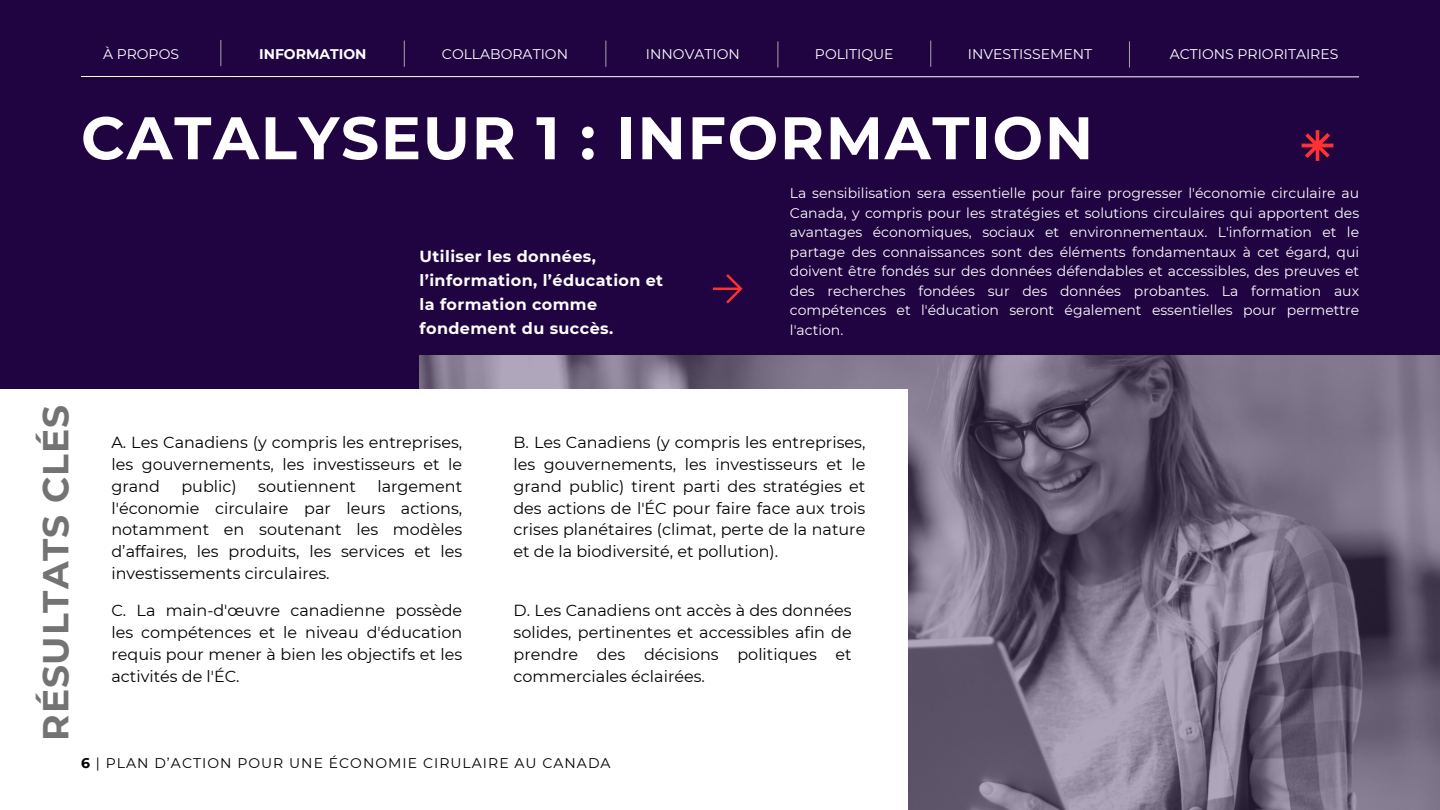
<style>
.page{position:relative;width:1440px;height:810px;background:#200441}
.page>*{position:absolute;margin:0;border:0;box-sizing:border-box;transform-origin:0 0}
.t1{font:700 60px "Montserrat";letter-spacing:.03em;color:#fff}
.t2{font:700 36px "Montserrat";letter-spacing:.025em;color:#737373}
.t3{font:16px/21.8px "Montserrat";color:#000;text-align:justify}
.t4{font:700 16px/24px "Montserrat";letter-spacing:.025em;color:#fefdfd}
.t5{font:14px/19.5px "Montserrat";color:#fefdfd;text-align:justify}
.t6{font:14px "Montserrat";color:#fff}
.t7{font:14px "Montserrat";letter-spacing:.075em;color:#000}
.t8{font:700 14px "Montserrat";color:#fff}
.s1{font-weight:700}
</style>
<div class="page">
<img style="left:419px;top:355px;width:1021px;height:455px">
<div style="left:0;top:389px;width:908px;height:421px;background:#fff"></div>
<svg style="left:714px;top:274px;width:28px;height:29px"></svg>
<svg style="left:1302px;top:130px;width:31px;height:31px"></svg>
<svg style="left:81px;top:76px;width:1278px;height:2px;background:#8f819f"></svg>
<svg style="left:220px;top:40px;width:1px;height:26px"></svg>
<svg style="left:404px;top:41px;width:1px;height:26px"></svg>
<svg style="left:605px;top:41px;width:1px;height:26px"></svg>
<svg style="left:778px;top:41px;width:1px;height:27px"></svg>
<svg style="left:930px;top:41px;width:1px;height:26px"></svg>
<svg style="left:1129px;top:41px;width:1px;height:27px"></svg>
<p class="t6" style="left:103px;top:45px;width:77px">À PROPOS</p>
<p class="t8" style="left:259px;top:45px;width:109px">INFORMATION</p>
<p class="t6" style="left:442px;top:45px;width:128px">COLLABORATION</p>
<p class="t6" style="left:646px;top:45px;width:95px">INNOVATION</p>
<p class="t6" style="left:815px;top:45px;width:80px">POLITIQUE</p>
<p class="t6" style="left:968px;top:45px;width:126px">INVESTISSEMENT</p>
<p class="t6" style="left:1170px;top:45px;width:170px">ACTIONS PRIORITAIRES</p>
<p class="t1" style="left:81px;top:101px;width:1014px">CATALYSEUR 1 : INFORMATION</p>
<p class="t4" style="left:420px;top:245px;width:245px">Utiliser les données, l’information, l’éducation et la formation comme fondement du succès.</p>
<p class="t5" style="left:790px;top:184px;width:571px">La sensibilisation sera essentielle pour faire progresser l'économie circulaire au Canada, y compris pour les stratégies et solutions circulaires qui apportent des avantages économiques, sociaux et environnementaux. L'information et le partage des connaissances sont des éléments fondamentaux à cet égard, qui doivent être fondés sur des données défendables et accessibles, des preuves et des recherches fondées sur des données probantes. La formation aux compétences et l'éducation seront également essentielles pour permettre l'action.</p>
<p class="t2" style="left:34px;top:741px;width:337px;rotate:-90deg">RÉSULTATS CLÉS</p>
<p class="t3" style="left:111px;top:432px;width:352px">A. Les Canadiens (y compris les entreprises, les gouvernements, les investisseurs et le grand</p>
<p class="t3" style="left:111px;top:475px;width:352px;text-indent:266px">largement l'économie circulaire par leurs actions, notamment en soutenant les modèles d’affaires, les produits, les services et les investissements circulaires.</p>
<p class="t3" style="left:111px;top:600px;width:352px">C. La main-d'œuvre canadienne possède les compétences et le niveau d'éducation requis pour mener à bien les objectifs et les activités de l'ÉC.</p>
<p class="t3" style="left:181px;top:475px;width:57px">public)</p>
<p class="t3" style="left:258px;top:475px;width:99px">soutiennent</p>
<p class="t3" style="left:513px;top:432px;width:353px">B. Les Canadiens (y compris les entreprises, les gouvernements, les investisseurs et le grand public) tirent parti des stratégies et des actions de l'ÉC pour faire face aux trois crises planétaires (climat, perte de la nature et de la biodiversité, et pollution).</p>
<p class="t3" style="left:514px;top:600px;width:340px">D. Les Canadiens ont accès à des données solides, pertinentes et accessibles afin de prendre des décisions politiques et commerciales éclairées.</p>
<p class="t7" style="left:81px;top:754px;width:531px"><span class="s1">6</span> | PLAN D’ACTION POUR UNE ÉCONOMIE CIRULAIRE AU CANADA</p>
</div>
